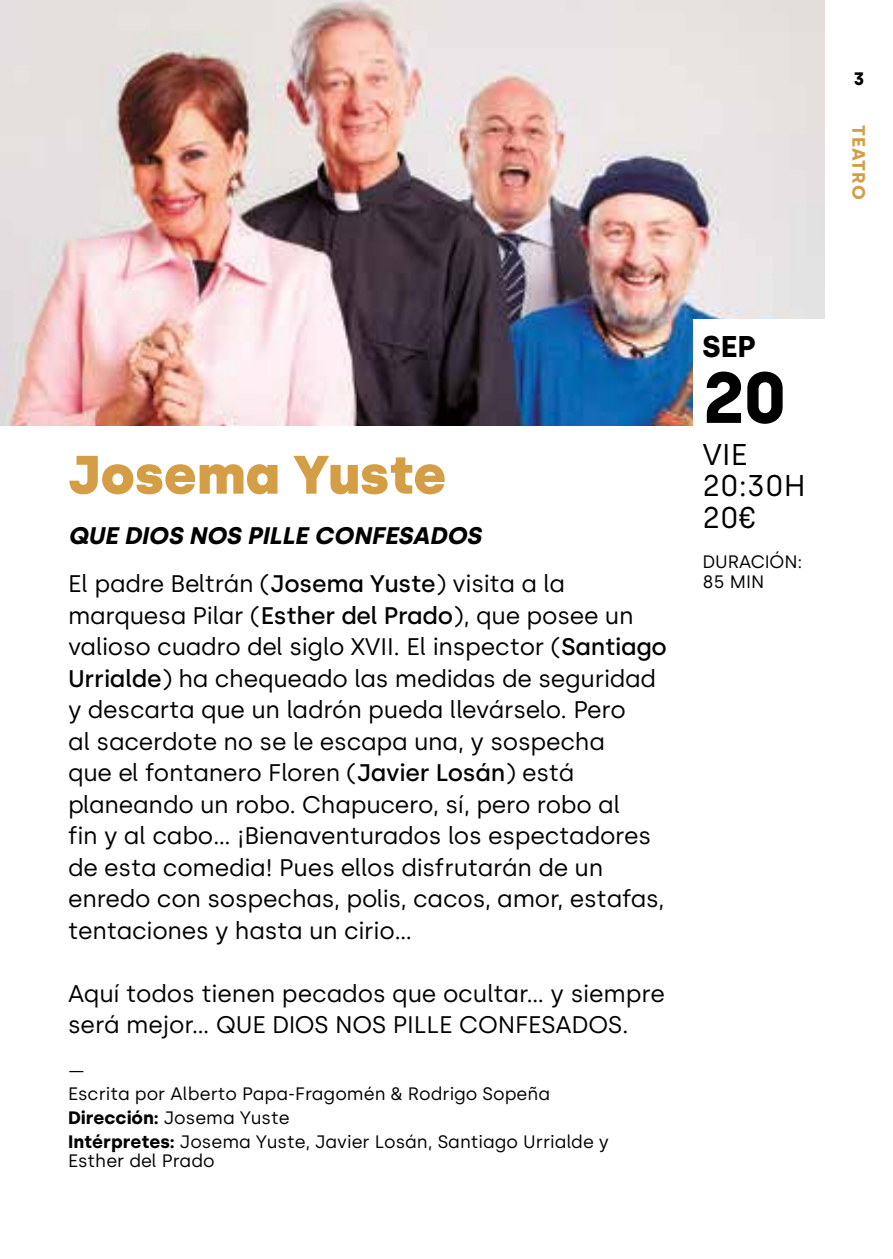
<style>
.page{position:relative;width:893px;height:1259px;background:#fff}
.page>*{position:absolute;margin:0;border:0;box-sizing:border-box;transform-origin:0 0}
.t1{font:700 72px "Silka";color:#000}
.t2{font:900 54px "Silka";color:#d39e46}
.t3{font:30px/31.5px "Silka";color:#000}
.t4{font:700 30px "Silka";color:#000}
.t5{font:24px/31.5px "Silka";letter-spacing:-.01em;color:#000}
.t6{font:italic 700 24px/48.6px "Silka";color:#000}
.t7{font:18px/23.7px "Silka";color:#000}
.t8{font:700 18px "Silka";letter-spacing:.05em;color:#d39e46}
.t9{font:700 18px "Silka";color:#000}
.s1{font-weight:400;font-style:normal}
.s2{font-weight:500;font-style:normal}
.s3{font-weight:500}
.s4{font-weight:700}
</style>
<div class="page">
<img style="left:0;top:0;width:825px;height:425px">
<div style="left:694px;top:320px;width:199px;height:871px;background:#fff"></div>
<p class="t9" style="left:853px;top:68px;width:12px">3</p>
<p class="t8" style="left:870px;top:125px;width:76px;rotate:90deg">TEATRO</p>
<h2 class="t2" style="left:68px;top:442px;width:380px">Josema Yuste</h2>
<p class="t6" style="left:68px;top:511px;width:499px">QUE DIOS NOS PILLE CONFESADOS<br><span class="s1">El padre Beltrán (</span><span class="s2">Josema Yuste</span><span class="s1">) visita a la</span></p>
<p class="t5" style="left:68px;top:599px;width:600px">marquesa Pilar (<span class="s3">Esther del Prado</span>), que posee un valioso cuadro del siglo XVII. El inspector (<span class="s3">Santiago Urrialde</span>) ha chequeado las medidas de seguridad y descarta que un ladrón pueda llevárselo. Pero<br>al sacerdote no se le escapa una, y sospecha<br>que el fontanero Floren (<span class="s3">Javier Losán</span>) está planeando un robo. Chapucero, sí, pero robo al<br>fin y al cabo... ¡Bienaventurados los espectadores de esta comedia! Pues ellos disfrutarán de un enredo con sospechas, polis, cacos, amor, estafas, tentaciones y hasta un cirio...</p>
<p class="t5" style="left:68px;top:977px;width:599px">Aquí todos tienen pecados que ocultar... y siempre será mejor… QUE DIOS NOS PILLE CONFESADOS.</p>
<p class="t7" style="left:68px;top:1058px;width:543px">—<br>Escrita por Alberto Papa-Fragomén &amp; Rodrigo Sopeña <span class="s4">Dirección:</span> Josema Yuste<br><span class="s4">Intérpretes:</span> Josema Yuste, Javier Losán, Santiago Urrialde y</p>
<p class="t7" style="left:68px;top:1149px;width:148px">Esther del Prado</p>
<p class="t4" style="left:702px;top:328px;width:55px">SEP</p>
<h1 class="t1" style="left:702px;top:355px;width:86px">20</h1>
<p class="t3" style="left:702px;top:439px;width:105px">VIE<br>20:30H<br>20€</p>
<p class="t7" style="left:702px;top:552px;width:101px;line-height:19.5px">DURACIÓN:<br>85 MIN</p>
</div>
